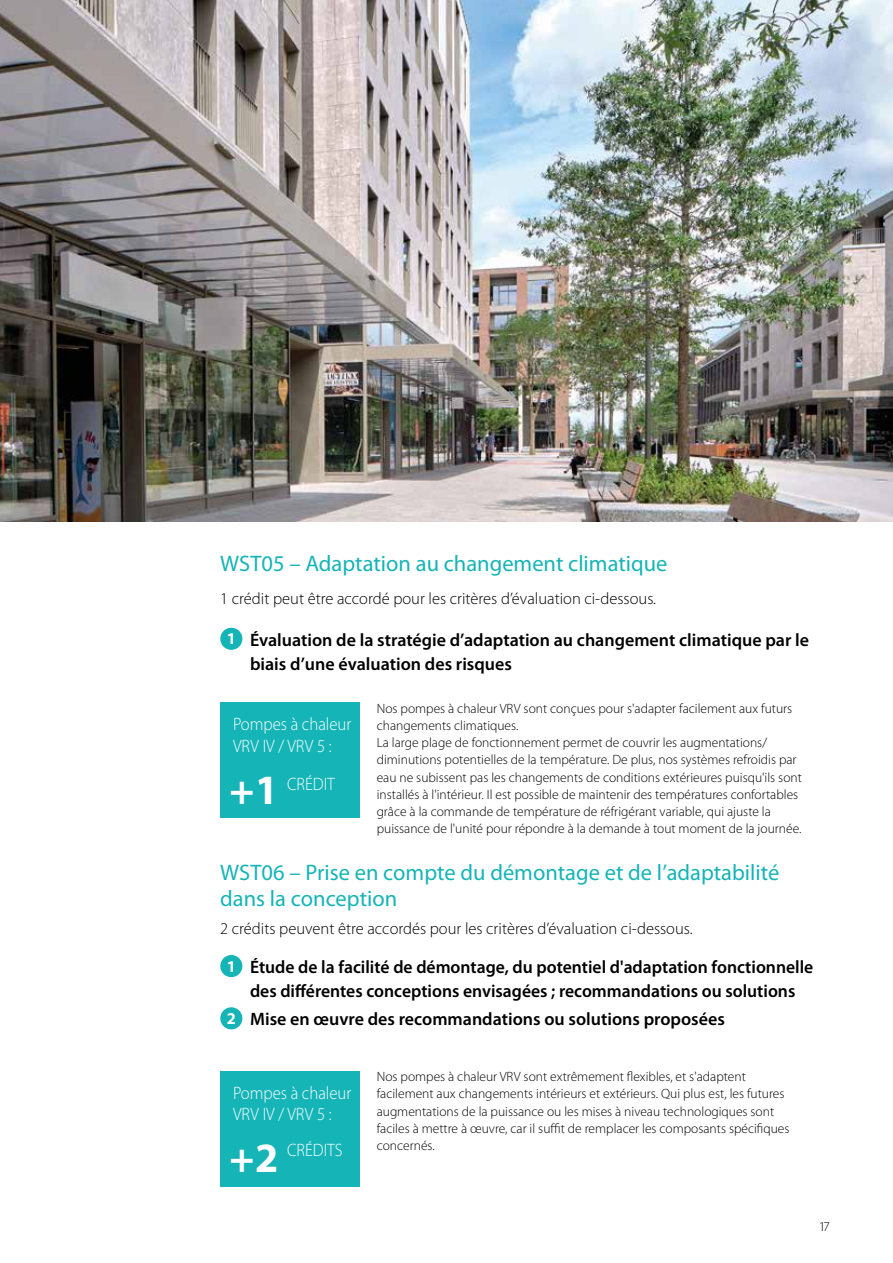
<style>
.page{position:relative;width:893px;height:1263px;background:#fff}
.page>*{position:absolute;margin:0;border:0;box-sizing:border-box;transform-origin:0 0}
.t1{font:700 41.85px "Myriad Pro";color:#fff}
.t2{font:22.5px/25.5px "Myriad Pro";color:#15b4b7}
.t3{font:600 18px/24px "Myriad Pro";color:#000}
.t4{font:300 18px/21.6px "Myriad Pro";color:#fff;scale:.93 1}
.t5{font:300 16.5px "Myriad Pro";color:#000}
.t6{font:300 13.5px/17.2px "Myriad Pro";color:#000}
.s1{font-weight:700;font-size:16.5px;color:#fff}
</style>
<div class="page">
<div style="left:220px;top:628px;width:22px;height:22px;background:#15b4b7;border-radius:50%"></div>
<div style="left:220px;top:955px;width:22px;height:22px;background:#15b4b7;border-radius:50%"></div>
<div style="left:220px;top:1007px;width:22px;height:22px;background:#15b4b7;border-radius:50%"></div>
<div style="left:220px;top:703px;width:140px;height:115px;background:#15b4b7"></div>
<div style="left:220px;top:1071px;width:140px;height:115px;background:#15b4b7"></div>
<img style="left:0;top:0;width:893px;height:521px">
<h2 class="t2" style="left:220px;top:550px;width:449px">WST05 – Adaptation au changement climatique</h2>
<p class="t5" style="left:220px;top:589px;width:437px">1 crédit peut être accordé pour les critères d’évaluation ci-dessous.</p>
<h3 class="t3" style="left:250px;top:628px;width:561px;text-indent:-23px"><span class="s1">1</span> Évaluation de la stratégie d’adaptation au changement climatique par le biais d’une évaluation des risques</h3>
<h3 class="t4" style="left:233px;top:714px;width:129px">Pompes à chaleur<br>VRV IV / VRV 5 :</h3>
<h3 class="t4" style="left:287px;top:773px;width:53px">CRÉDIT</h3>
<h1 class="t1" style="left:230px;top:762px;width:50px">+1</h1>
<p class="t6" style="left:377px;top:700px;width:427px">Nos pompes à chaleur VRV sont conçues pour s'adapter facilement aux futurs changements climatiques.<br>La large plage de fonctionnement permet de couvrir les augmentations/ diminutions potentielles de la température. De plus, nos systèmes refroidis par eau ne subissent pas les changements de conditions extérieures puisqu'ils sont installés à l'intérieur. Il est possible de maintenir des températures confortables grâce à la commande de température de réfrigérant variable, qui ajuste la puissance de l'unité pour répondre à la demande à tout moment de la journée.</p>
<h2 class="t2" style="left:220px;top:860px;width:561px">WST06 – Prise en compte du démontage et de l’adaptabilité dans la conception</h2>
<p class="t5" style="left:220px;top:920px;width:474px">2 crédits peuvent être accordés pour les critères d’évaluation ci-dessous.</p>
<h3 class="t3" style="left:227px;top:955px;width:588px;text-align:center"><span class="s1">1</span> Étude de la facilité de démontage, du potentiel d'adaptation fonctionnelle des différentes conceptions envisagées ; recommandations ou solutions</h3>
<h3 class="t3" style="left:227px;top:1007px;width:500px"><span class="s1">2</span> Mise en œuvre des recommandations ou solutions proposées</h3>
<h3 class="t4" style="left:233px;top:1082px;width:129px">Pompes à chaleur<br>VRV IV / VRV 5 :</h3>
<h3 class="t4" style="left:287px;top:1140px;width:61px">CRÉDITS</h3>
<h1 class="t1" style="left:230px;top:1131px;width:50px">+2</h1>
<p class="t6" style="left:377px;top:1068px;width:414px">Nos pompes à chaleur VRV sont extrêmement flexibles, et s'adaptent facilement aux changements intérieurs et extérieurs. Qui plus est, les futures augmentations de la puissance ou les mises à niveau technologiques sont faciles à mettre à œuvre, car il suffit de remplacer les composants spécifiques concernés.</p>
<p class="t6" style="left:820px;top:1218px;width:11px">17</p>
</div>
